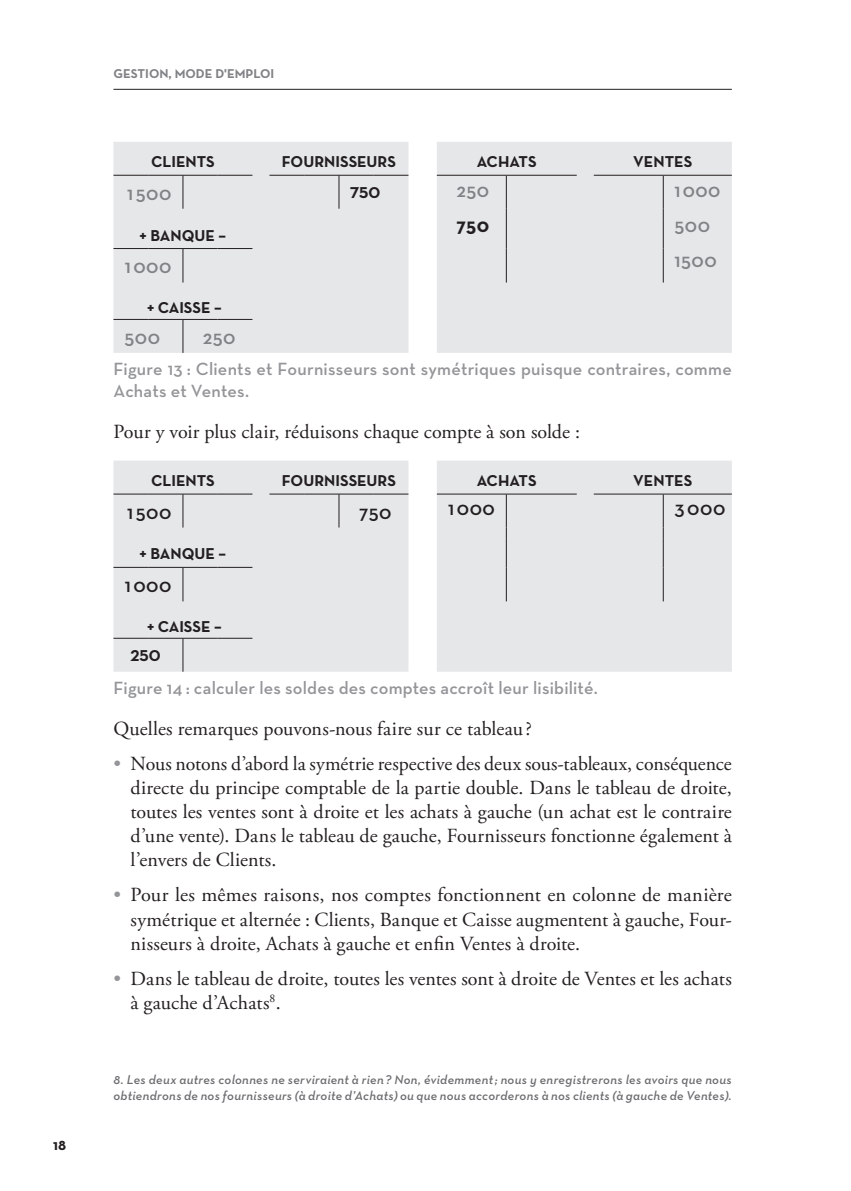
<style>
.page{position:relative;width:851px;height:1191px;background:#fff}
.page>*{position:absolute;margin:0;border:0;box-sizing:border-box;transform-origin:0 0}
.t1{font:20px/24px "Adobe Garamond Pro";color:#231f20;text-align:justify}
.t2{font:600 20px/35.4px "Neutraface Text";color:#808285}
.t3{font:600 20px "Neutraface Text";color:#231f20}
.t4{font:700 20px "Neutraface Text";color:#231f20}
.t5{font:600 18px/22px "Neutraface Text";letter-spacing:.01em;color:#939598}
.t6{font:700 16px/29.6px "Neutraface Text";color:#231f20}
.t7{font:700 15px "Neutraface Text";color:#231f20}
.t8{font:italic 600 13px/16px "Neutraface Text";letter-spacing:.025em;color:#6c6d70}
.t9{font:700 13px "Neutraface Text";color:#808285}
.s1{color:#939598}
</style>
<div class="page">
<div style="left:113px;top:142px;width:618px;height:211px;background:#e6e7e9"></div>
<hr style="left:183px;top:319px;width:35px;height:1px;background:#231f20">
<hr style="left:218px;top:319px;width:34px;height:1px;background:#231f20">
<hr style="left:113px;top:319px;width:35px;height:1px;background:#231f20">
<hr style="left:148px;top:319px;width:35px;height:1px;background:#231f20">
<hr style="left:182px;top:320px;width:1px;height:33px;background:#231f20">
<hr style="left:663px;top:175px;width:68px;height:1px;background:#231f20">
<hr style="left:593px;top:175px;width:70px;height:1px;background:#231f20">
<hr style="left:662px;top:175px;width:1px;height:34px;background:#231f20">
<svg style="left:662px;top:209px;width:1px;height:39px"></svg>
<hr style="left:662px;top:248px;width:1px;height:34px;background:#231f20">
<hr style="left:437px;top:175px;width:69px;height:1px;background:#231f20">
<hr style="left:506px;top:175px;width:70px;height:1px;background:#231f20">
<hr style="left:506px;top:175px;width:1px;height:34px;background:#231f20">
<svg style="left:506px;top:209px;width:1px;height:39px"></svg>
<hr style="left:506px;top:248px;width:1px;height:34px;background:#231f20">
<hr style="left:183px;top:175px;width:35px;height:1px;background:#231f20">
<hr style="left:218px;top:175px;width:34px;height:1px;background:#231f20">
<hr style="left:113px;top:175px;width:35px;height:1px;background:#231f20">
<hr style="left:148px;top:175px;width:35px;height:1px;background:#231f20">
<hr style="left:182px;top:175px;width:1px;height:34px;background:#231f20">
<hr style="left:339px;top:175px;width:34px;height:1px;background:#231f20">
<hr style="left:373px;top:175px;width:35px;height:1px;background:#231f20">
<hr style="left:269px;top:175px;width:35px;height:1px;background:#231f20">
<hr style="left:304px;top:175px;width:35px;height:1px;background:#231f20">
<hr style="left:338px;top:175px;width:1px;height:34px;background:#231f20">
<hr style="left:183px;top:248px;width:35px;height:1px;background:#231f20">
<hr style="left:218px;top:248px;width:34px;height:1px;background:#231f20">
<hr style="left:113px;top:248px;width:35px;height:1px;background:#231f20">
<hr style="left:148px;top:248px;width:35px;height:1px;background:#231f20">
<hr style="left:182px;top:249px;width:1px;height:33px;background:#231f20">
<div style="left:113px;top:461px;width:618px;height:210px;background:#e6e7e9"></div>
<hr style="left:183px;top:638px;width:35px;height:1px;background:#231f20">
<hr style="left:218px;top:638px;width:34px;height:1px;background:#231f20">
<hr style="left:113px;top:638px;width:35px;height:1px;background:#231f20">
<hr style="left:148px;top:638px;width:35px;height:1px;background:#231f20">
<hr style="left:182px;top:638px;width:1px;height:33px;background:#231f20">
<hr style="left:663px;top:494px;width:68px;height:1px;background:#231f20">
<hr style="left:593px;top:494px;width:70px;height:1px;background:#231f20">
<hr style="left:662px;top:494px;width:1px;height:33px;background:#231f20">
<svg style="left:662px;top:527px;width:1px;height:40px"></svg>
<hr style="left:662px;top:567px;width:1px;height:34px;background:#231f20">
<hr style="left:437px;top:494px;width:69px;height:1px;background:#231f20">
<hr style="left:506px;top:494px;width:70px;height:1px;background:#231f20">
<hr style="left:506px;top:494px;width:1px;height:33px;background:#231f20">
<svg style="left:506px;top:527px;width:1px;height:40px"></svg>
<hr style="left:506px;top:567px;width:1px;height:34px;background:#231f20">
<hr style="left:183px;top:494px;width:35px;height:1px;background:#231f20">
<hr style="left:218px;top:494px;width:34px;height:1px;background:#231f20">
<hr style="left:113px;top:494px;width:35px;height:1px;background:#231f20">
<hr style="left:148px;top:494px;width:35px;height:1px;background:#231f20">
<hr style="left:182px;top:494px;width:1px;height:33px;background:#231f20">
<hr style="left:339px;top:494px;width:34px;height:1px;background:#231f20">
<hr style="left:373px;top:494px;width:35px;height:1px;background:#231f20">
<hr style="left:269px;top:494px;width:35px;height:1px;background:#231f20">
<hr style="left:304px;top:494px;width:35px;height:1px;background:#231f20">
<hr style="left:338px;top:494px;width:1px;height:33px;background:#231f20">
<hr style="left:183px;top:567px;width:35px;height:1px;background:#231f20">
<hr style="left:218px;top:567px;width:34px;height:1px;background:#231f20">
<hr style="left:113px;top:567px;width:35px;height:1px;background:#231f20">
<hr style="left:148px;top:567px;width:35px;height:1px;background:#231f20">
<hr style="left:182px;top:567px;width:1px;height:34px;background:#231f20">
<hr style="left:113px;top:89px;width:618px;height:1px;background:#231f20">
<p class="t7" style="left:53px;top:1135px;width:15px">18</p>
<p class="t9" style="left:113px;top:65px;width:162px">GESTION, MODE D'EMPLOI</p>
<p class="t6" style="left:151px;top:147px;width:65px">CLIENTS</p>
<p class="t6" style="left:282px;top:147px;width:116px">FOURNISSEURS</p>
<p class="t6" style="left:477px;top:147px;width:61px">ACHATS</p>
<p class="t6" style="left:633px;top:147px;width:60px">VENTES</p>
<p class="t2" style="left:127px;top:175px;width:46px">1500</p>
<p class="t6" style="left:350px;top:178px;width:31px">750</p>
<p class="t2" style="left:456px;top:172px;width:34px">250</p>
<p class="t4" style="left:456px;top:212px;width:34px">750</p>
<p class="t2" style="left:674px;top:172px;width:47px">1000<br>500<br>1500</p>
<p class="t6" style="left:140px;top:220px;width:88px">+ BANQUE –</p>
<p class="t2" style="left:125px;top:249px;width:48px">1000</p>
<p class="t6" style="left:147px;top:292px;width:76px">+ CAISSE –</p>
<p class="t2" style="left:125px;top:319px;width:37px">500</p>
<p class="t2" style="left:203px;top:319px;width:34px">250</p>
<p class="t5" style="left:113px;top:357px;width:619px">Figure 13 : Clients et Fournisseurs sont symétriques puisque contraires, comme<br>Achats et Ventes.</p>
<p class="t1" style="left:113px;top:420px;width:468px">Pour y voir plus clair, réduisons chaque compte à son solde :</p>
<p class="t6" style="left:151px;top:465px;width:65px">CLIENTS</p>
<p class="t6" style="left:282px;top:465px;width:116px">FOURNISSEURS</p>
<p class="t6" style="left:477px;top:465px;width:61px">ACHATS</p>
<p class="t6" style="left:633px;top:465px;width:60px">VENTES</p>
<p class="t3" style="left:127px;top:499px;width:46px">1500</p>
<p class="t3" style="left:359px;top:499px;width:34px">750</p>
<p class="t3" style="left:448px;top:496px;width:48px">1000</p>
<p class="t3" style="left:674px;top:496px;width:52px">3000</p>
<p class="t6" style="left:140px;top:539px;width:88px">+ BANQUE –</p>
<p class="t3" style="left:125px;top:573px;width:48px">1000</p>
<p class="t6" style="left:130px;top:611px;width:93px;text-indent:17px">+ CAISSE –<br>250</p>
<p class="t5" style="left:113px;top:676px;width:485px">Figure 14 : calculer les soldes des comptes accroît leur lisibilité.</p>
<p class="t1" style="left:113px;top:717px;width:420px">Quelles remarques pouvons-nous faire sur ce tableau?</p>
<p class="t1" style="left:130px;top:752px;width:602px;text-indent:-17px"><span class="s1">•</span> Nous notons d’abord la symétrie respective des deux sous-tableaux, conséquence directe du principe comptable de la partie double. Dans le tableau de droite, toutes les ventes sont à droite et les achats à gauche (un achat est le contraire d’une vente). Dans le tableau de gauche, Fournisseurs fonctionne également à l’envers de Clients.</p>
<p class="t1" style="left:130px;top:884px;width:602px;text-indent:-17px"><span class="s1">•</span> Pour les mêmes raisons, nos comptes fonctionnent en colonne de manière symétrique et alternée : Clients, Banque et Caisse augmentent à gauche, Four&shy;nisseurs à droite, Achats à gauche et enfin Ventes à droite.</p>
<p class="t1" style="left:130px;top:967px;width:602px;text-indent:-17px"><span class="s1">•</span> Dans le tableau de droite, toutes les ventes sont à droite de Ventes et les achats à gauche d’Achats<sup>8</sup>.</p>
<p class="t8" style="left:113px;top:1071px;width:619px">8. Les deux autres colonnes ne serviraient à rien? Non, évidemment; nous y enregistrerons les avoirs que nous obtiendrons de nos fournisseurs (à droite d’Achats) ou que nous accorderons à nos clients (à gauche de Ventes).</p>
</div>
